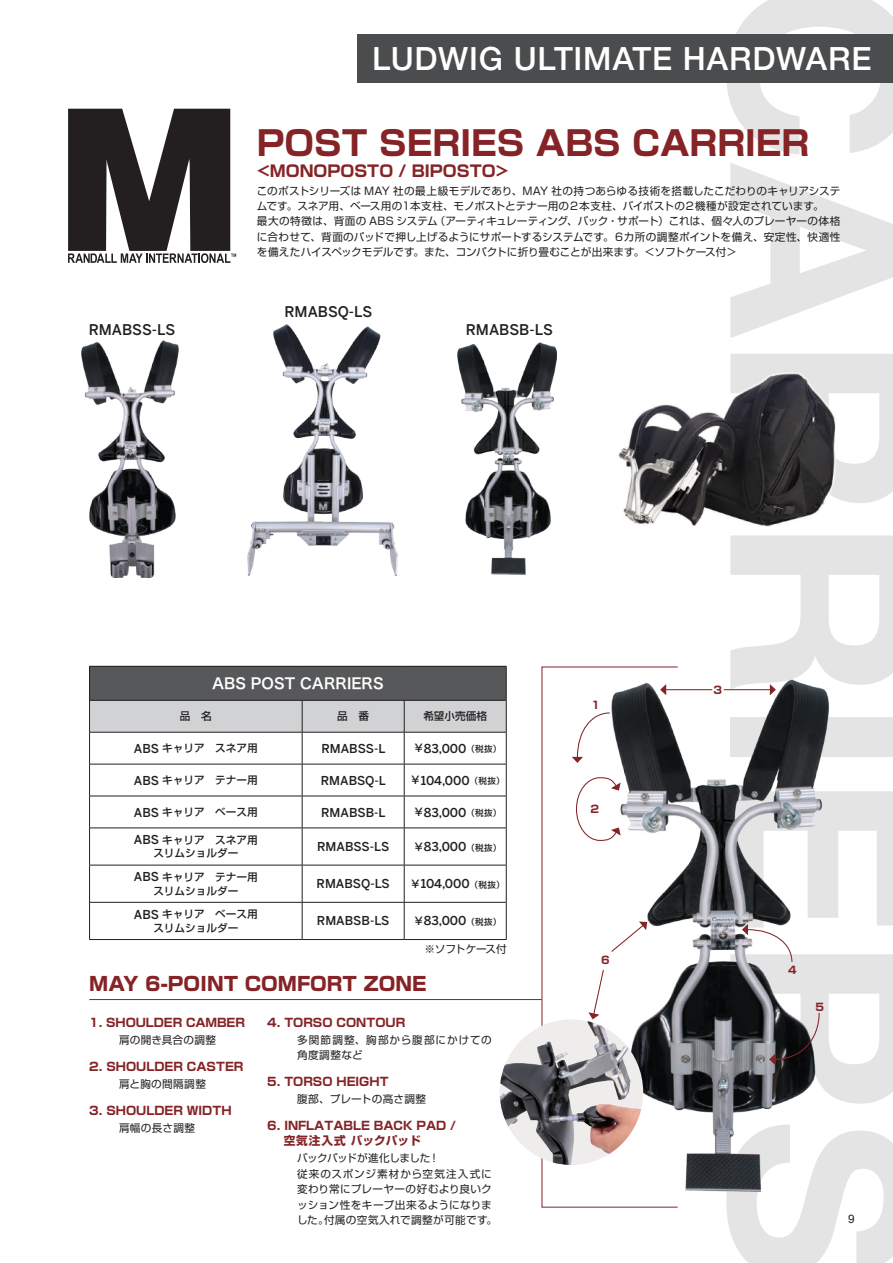
<style>
.page{position:relative;width:893px;height:1263px;background:#fff}
.page>*{position:absolute;margin:0;border:0;box-sizing:border-box;transform-origin:0 0}
.t1{font:700 34.05px "Shin Go Pro";color:#852326}
.t2{font:500 31.95px "Helvetica Neue";letter-spacing:.025em;color:#fff}
.t3{font:800 19.2px "Shin Go Pro";color:#852326}
.t4{font:700 15.9px "Shin Go Pro";color:#852326}
.t5{font:14.85px "Hira Kaku Pro N W6";color:#fff}
.t6{font:500 14.7px "Benton Sans";color:#231f20}
.t7{font:500 12.15px "Benton Sans";color:#231f20}
.t8{font:700 11.7px/14.9px "Shin Go Pro";color:#852326}
.t9{font:11.7px "Arial";color:#231f20}
.t10{font:10.65px/15.5px "Shin Go Pro";letter-spacing:.015em;color:#231f20}
.t11{font:500 10.65px/13.8px "Shin Go Pro";color:#231f20;text-align:center}
.t12{font:10.65px/15.5px "Shin Go Pro";letter-spacing:.085em;color:#231f20}
.t13{font:10.65px "Shin Go Pro";letter-spacing:-.015em;color:#231f20}
.t14{font:700 10.5px "Shin Go Pro";color:#852326}
.s1{font-family:"Benton Sans";font-size:12.15px}
.s2{font-family:"Shin Go Pro";font-size:10.65px}
.s3{font-family:"Shin Go Pro";font-size:8.55px}
</style>
<div class="page">
<svg style="left:727px;top:0;width:166px;height:155px"></svg>
<svg style="left:730px;top:163px;width:163px;height:175px"></svg>
<svg style="left:730px;top:354px;width:163px;height:149px"></svg>
<div style="left:730px;top:717px;width:163px;height:39px;background:#e5e4e4"></div>
<svg style="left:726px;top:1131px;width:167px;height:132px"></svg>
<svg style="left:68px;top:109px;width:168px;height:154px"></svg>
<hr style="left:89px;top:999px;width:453px;height:1px;background:#852326">
<div style="left:90px;top:666px;width:416px;height:34px;background:#57585a"></div>
<svg style="left:90px;top:701px;width:416px;height:238px"></svg>
<hr style="left:89px;top:666px;width:213px;height:1px;background:#231f20">
<hr style="left:89px;top:666px;width:1px;height:34px;background:#231f20">
<hr style="left:302px;top:666px;width:102px;height:1px;background:#231f20">
<hr style="left:404px;top:666px;width:102px;height:1px;background:#231f20">
<hr style="left:506px;top:666px;width:1px;height:34px;background:#231f20">
<hr style="left:89px;top:700px;width:213px;height:1px;background:#231f20">
<hr style="left:89px;top:700px;width:1px;height:32px;background:#231f20">
<hr style="left:302px;top:700px;width:102px;height:1px;background:#231f20">
<hr style="left:302px;top:700px;width:1px;height:32px;background:#231f20">
<hr style="left:404px;top:700px;width:102px;height:1px;background:#231f20">
<hr style="left:404px;top:700px;width:1px;height:32px;background:#231f20">
<hr style="left:506px;top:700px;width:1px;height:32px;background:#231f20">
<hr style="left:89px;top:732px;width:213px;height:1px;background:#231f20">
<hr style="left:89px;top:732px;width:1px;height:32px;background:#231f20">
<hr style="left:302px;top:732px;width:102px;height:1px;background:#231f20">
<hr style="left:302px;top:732px;width:1px;height:32px;background:#231f20">
<hr style="left:404px;top:732px;width:102px;height:1px;background:#231f20">
<hr style="left:404px;top:732px;width:1px;height:32px;background:#231f20">
<hr style="left:506px;top:732px;width:1px;height:32px;background:#231f20">
<hr style="left:89px;top:764px;width:213px;height:1px;background:#231f20">
<hr style="left:89px;top:764px;width:1px;height:32px;background:#231f20">
<hr style="left:302px;top:764px;width:102px;height:1px;background:#231f20">
<hr style="left:302px;top:764px;width:1px;height:32px;background:#231f20">
<hr style="left:404px;top:764px;width:102px;height:1px;background:#231f20">
<hr style="left:404px;top:764px;width:1px;height:32px;background:#231f20">
<hr style="left:506px;top:764px;width:1px;height:32px;background:#231f20">
<hr style="left:89px;top:796px;width:213px;height:1px;background:#231f20">
<hr style="left:89px;top:796px;width:1px;height:32px;background:#231f20">
<hr style="left:302px;top:796px;width:102px;height:1px;background:#231f20">
<hr style="left:302px;top:796px;width:1px;height:32px;background:#231f20">
<hr style="left:404px;top:796px;width:102px;height:1px;background:#231f20">
<hr style="left:404px;top:796px;width:1px;height:32px;background:#231f20">
<hr style="left:506px;top:796px;width:1px;height:32px;background:#231f20">
<hr style="left:89px;top:828px;width:213px;height:1px;background:#231f20">
<hr style="left:89px;top:828px;width:1px;height:37px;background:#231f20">
<hr style="left:302px;top:828px;width:102px;height:1px;background:#231f20">
<hr style="left:302px;top:828px;width:1px;height:37px;background:#231f20">
<hr style="left:404px;top:828px;width:102px;height:1px;background:#231f20">
<hr style="left:404px;top:828px;width:1px;height:37px;background:#231f20">
<hr style="left:506px;top:828px;width:1px;height:37px;background:#231f20">
<hr style="left:89px;top:865px;width:213px;height:1px;background:#231f20">
<hr style="left:89px;top:865px;width:1px;height:37px;background:#231f20">
<hr style="left:302px;top:865px;width:102px;height:1px;background:#231f20">
<hr style="left:302px;top:865px;width:1px;height:37px;background:#231f20">
<hr style="left:404px;top:865px;width:102px;height:1px;background:#231f20">
<hr style="left:404px;top:865px;width:1px;height:37px;background:#231f20">
<hr style="left:506px;top:865px;width:1px;height:37px;background:#231f20">
<hr style="left:89px;top:902px;width:213px;height:1px;background:#231f20">
<hr style="left:89px;top:902px;width:1px;height:37px;background:#231f20">
<hr style="left:302px;top:902px;width:102px;height:1px;background:#231f20">
<hr style="left:302px;top:902px;width:1px;height:37px;background:#231f20">
<hr style="left:404px;top:902px;width:102px;height:1px;background:#231f20">
<hr style="left:404px;top:902px;width:1px;height:37px;background:#231f20">
<hr style="left:506px;top:902px;width:1px;height:37px;background:#231f20">
<hr style="left:89px;top:939px;width:213px;height:1px;background:#231f20">
<hr style="left:302px;top:939px;width:102px;height:1px;background:#231f20">
<hr style="left:404px;top:939px;width:102px;height:1px;background:#231f20">
<img style="left:618px;top:372px;width:218px;height:155px">
<img style="left:611px;top:682px;width:218px;height:509px">
<svg style="left:576px;top:777px;width:45px;height:64px"></svg>
<svg style="left:572px;top:712px;width:38px;height:51px"></svg>
<svg style="left:730px;top:791px;width:163px;height:318px"></svg>
<hr style="left:665px;top:689px;width:47px;height:1px;background:#852326">
<svg style="left:660px;top:684px;width:6px;height:11px"></svg>
<hr style="left:724px;top:689px;width:47px;height:1px;background:#852326">
<svg style="left:730px;top:535px;width:163px;height:160px"></svg>
<svg style="left:588px;top:969px;width:16px;height:50px"></svg>
<svg style="left:611px;top:921px;width:36px;height:32px"></svg>
<img style="left:458px;top:342px;width:98px;height:233px">
<img style="left:248px;top:324px;width:149px;height:252px">
<img style="left:82px;top:340px;width:97px;height:237px">
<svg style="left:500px;top:1019px;width:143px;height:146px"></svg>
<img style="left:587px;top:1021px;width:12px;height:22px">
<div style="left:358px;top:34px;width:535px;height:49px;background:#4b4c4d"></div>
<h2 class="t2" style="left:372px;top:33px;width:501px">LUDWIG ULTIMATE HARDWARE</h2>
<h1 class="t1" style="left:257px;top:116px;width:554px">POST SERIES ABS CARRIER</h1>
<h3 class="t4" style="left:257px;top:158px;width:253px">&lt;MONOPOSTO / BIPOSTO&gt;</h3>
<p class="t10" style="left:257px;top:182px;width:585px">このポストシリーズは MAY 社の最上級モデルであり、MAY 社の持つあらゆる技術を搭載したこだわりのキャリアシステムです。スネア用、ベース用の１本支柱、モノポストとテナー用の２本支柱、バイポストの２機種が設定されています。<br>最大の特徴は、背面の ABS システム（アーティキュレーティング、バック・サポート）これは、個々人のプレーヤーの体格に合わせて、背面のパッドで押し上げるようにサポートするシステムです。６カ所の調整ポイントを備え、安定性、快適性を備えたハイスペックモデルです。また、コンパクトに折り畳むことが出来ます。＜ソフトケース付＞</p>
<h3 class="t6" style="left:89px;top:321px;width:88px">RMABSS-LS</h3>
<h3 class="t6" style="left:284px;top:303px;width:89px">RMABSQ-LS</h3>
<h3 class="t6" style="left:466px;top:321px;width:89px">RMABSB-LS</h3>
<h3 class="t5" style="left:212px;top:670px;width:173px">ABS POST CARRIERS</h3>
<p class="t11" style="left:180px;top:708px;width:33px">品　名</p>
<p class="t11" style="left:337px;top:708px;width:33px">品　番</p>
<p class="t11" style="left:423px;top:708px;width:65px">希望小売価格</p>
<p class="t11" style="left:134px;top:740px;width:125px"><span class="s1">ABS</span> キャリア　スネア用</p>
<p class="t7" style="left:321px;top:741px;width:66px">RMABSS-L</p>
<p class="t7" style="left:413px;top:741px;width:90px"><span class="s2">￥</span>83,000<span class="s3">（税抜）</span></p>
<p class="t11" style="left:134px;top:772px;width:125px"><span class="s1">ABS</span> キャリア　テナー用</p>
<p class="t7" style="left:321px;top:773px;width:67px">RMABSQ-L</p>
<p class="t7" style="left:410px;top:773px;width:96px"><span class="s2">￥</span>104,000<span class="s3">（税抜）</span></p>
<p class="t11" style="left:134px;top:804px;width:125px"><span class="s1">ABS</span> キャリア　ベース用</p>
<p class="t7" style="left:321px;top:805px;width:66px">RMABSB-L</p>
<p class="t7" style="left:413px;top:805px;width:90px"><span class="s2">￥</span>83,000<span class="s3">（税抜）</span></p>
<p class="t11" style="left:134px;top:831px;width:125px"><span class="s1">ABS</span> キャリア　スネア用スリムショルダー</p>
<p class="t7" style="left:317px;top:839px;width:74px">RMABSS-LS</p>
<p class="t7" style="left:413px;top:839px;width:90px"><span class="s2">￥</span>83,000<span class="s3">（税抜）</span></p>
<p class="t11" style="left:134px;top:869px;width:125px"><span class="s1">ABS</span> キャリア　テナー用スリムショルダー</p>
<p class="t7" style="left:317px;top:877px;width:75px">RMABSQ-LS</p>
<p class="t7" style="left:410px;top:877px;width:96px"><span class="s2">￥</span>104,000<span class="s3">（税抜）</span></p>
<p class="t11" style="left:134px;top:906px;width:125px"><span class="s1">ABS</span> キャリア　ベース用スリムショルダー</p>
<p class="t7" style="left:317px;top:914px;width:74px">RMABSB-LS</p>
<p class="t7" style="left:413px;top:914px;width:90px"><span class="s2">￥</span>83,000<span class="s3">（税抜）</span></p>
<p class="t13" style="left:425px;top:941px;width:84px">※ソフトケース付</p>
<h3 class="t3" style="left:89px;top:968px;width:339px">MAY 6-POINT COMFORT ZONE</h3>
<p class="t8" style="left:89px;top:1013px;width:157px">1. SHOULDER CAMBER</p>
<p class="t10" style="left:119px;top:1031px;width:99px">肩の開き具合の調整</p>
<p class="t8" style="left:89px;top:1058px;width:156px">2. SHOULDER CASTER</p>
<p class="t10" style="left:119px;top:1075px;width:88px">肩と胸の間隔調整</p>
<p class="t8" style="left:89px;top:1102px;width:144px">3. SHOULDER WIDTH</p>
<p class="t10" style="left:119px;top:1119px;width:78px">肩幅の長さ調整</p>
<p class="t8" style="left:267px;top:1013px;width:139px">4. TORSO CONTOUR</p>
<p class="t12" style="left:297px;top:1031px;width:196px">多関節調整、胸部から腹部にかけての角度調整など</p>
<p class="t8" style="left:267px;top:1073px;width:123px">5. TORSO HEIGHT</p>
<p class="t10" style="left:297px;top:1090px;width:131px">腹部、プレートの高さ調整</p>
<p class="t8" style="left:267px;top:1117px;width:190px">6. INFLATABLE BACK PAD /　空気注入式 バックパッド</p>
<p class="t10" style="left:297px;top:1149px;width:202px">バックパッドが進化しました！<br>従来のスポンジ素材から空気注入式に変わり常にプレーヤーの好むより良いクッション性をキープ出来るようになりました。付属の空気入れで調整が可能です。</p>
<p class="t14" style="left:591px;top:696px;width:10px">1</p>
<p class="t14" style="left:590px;top:800px;width:10px">2</p>
<p class="t14" style="left:601px;top:952px;width:10px">6</p>
<p class="t14" style="left:713px;top:681px;width:10px">3</p>
<p class="t14" style="left:788px;top:961px;width:10px">4</p>
<p class="t14" style="left:815px;top:999px;width:10px">5</p>
<p class="t9" style="left:848px;top:1211px;width:8px">9</p>
</div>
